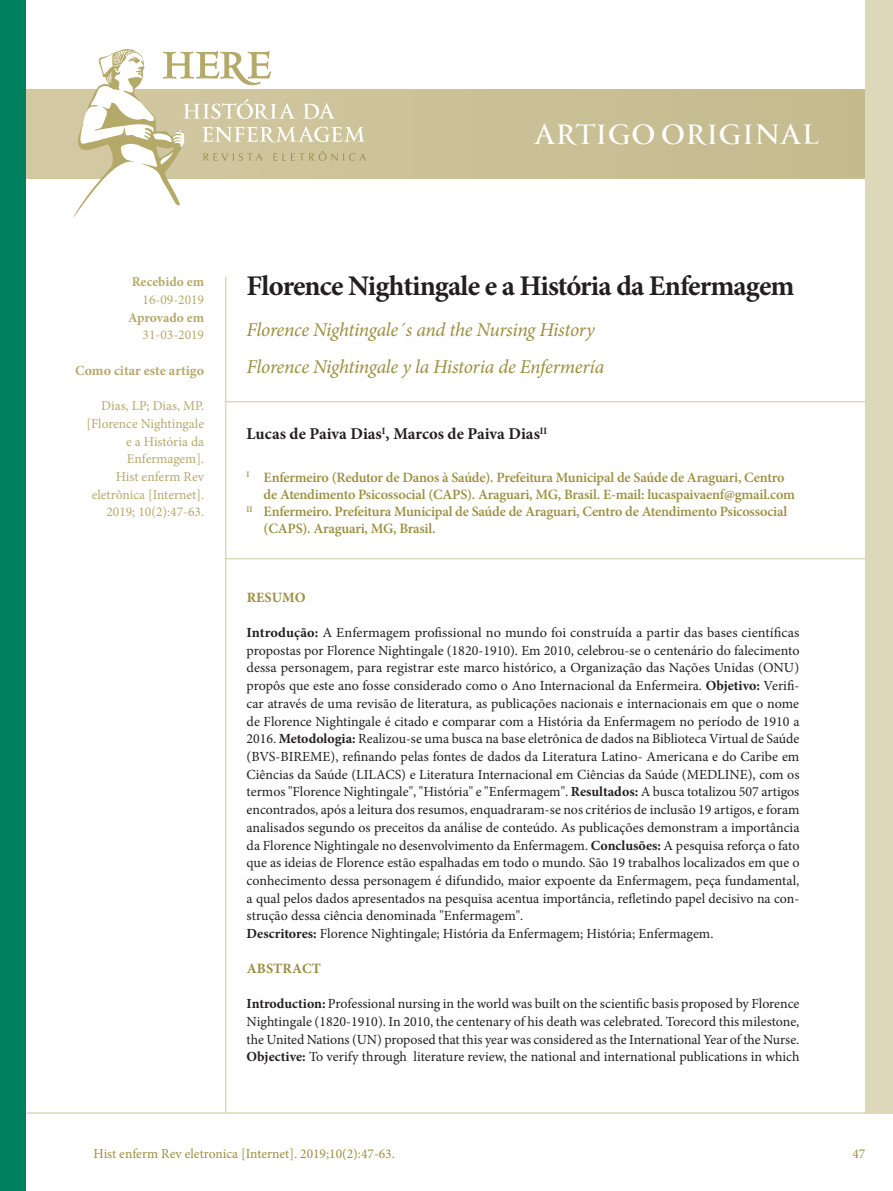
<style>
.page{position:relative;width:893px;height:1191px;background:#fff}
.page>*{position:absolute;margin:0;border:0;box-sizing:border-box;transform-origin:0 0}
.t1{font:700 28.5px "Minion Pro";letter-spacing:-.03em;color:#231f20}
.t2{font:27px "PF Monumenta Pro";letter-spacing:-.005em;color:#fff}
.t3{font:italic 19.5px/36.8px "Minion Pro";letter-spacing:-.02em;color:#9b8f3f}
.t4{font:700 16.5px "Minion Pro";color:#231f20}
.t5{font:600 14.25px "Minion Pro";letter-spacing:-.015em;color:#9b8f3f}
.t6{font:700 14.25px "Minion Pro";letter-spacing:.01em;color:#9b8f3f}
.t7{font:13.95px/17.7px "Minion Pro";color:#231f20}
.t8{font:700 13.95px "Minion Pro";color:#b5a96a}
.t9{font:13.5px/17.7px "Minion Pro";color:#b5a96a;text-align:right}
.t10{font:13.5px "Minion Pro";color:#9b8f3f}
.t11{font:700 13.5px "Minion Pro";letter-spacing:-.005em;color:#b5a96a}
.s1{font-weight:700}
</style>
<div class="page">
<svg style="left:26px;top:89px;width:839px;height:90px;background:#c9bf95"></svg>
<hr style="left:225px;top:276px;width:1px;height:837px;background:#ded8bb">
<div style="left:865px;top:0;width:28px;height:1113px;background:#ded8bb"></div>
<hr style="left:0;top:1112px;width:893px;height:1px;background:#ded8bb">
<div style="left:0;top:0;width:26px;height:1191px;background:#00805f"></div>
<svg style="left:71px;top:49px;width:294px;height:169px"></svg>
<hr style="left:225px;top:401px;width:668px;height:1px;background:#ded8bb">
<hr style="left:225px;top:558px;width:668px;height:1px;background:#ded8bb">
<h2 class="t2" style="left:534px;top:117px;width:287px">ARTIGO ORIGINAL</h2>
<p class="t11" style="left:132px;top:272px;width:74px">Recebido em</p>
<p class="t9" style="left:143px;top:291px;width:63px">16-09-2019</p>
<p class="t11" style="left:128px;top:308px;width:77px">Aprovado em</p>
<p class="t9" style="left:143px;top:326px;width:63px">31-03-2019</p>
<p class="t8" style="left:75px;top:360px;width:131px">Como citar este artigo</p>
<p class="t9" style="left:86px;top:397px;width:119px">Dias, LP; Dias, MP. [Florence Nightingale e a História da<br>Enfermagem].<br>Hist enferm Rev eletrônica [Internet].<br>2019; 10(2):47-63.</p>
<h1 class="t1" style="left:247px;top:266px;width:549px">Florence Nightingale e a História da Enfermagem</h1>
<h3 class="t3" style="left:247px;top:311px;width:359px">Florence Nightingale´s and the Nursing History<br>Florence Nightingale y la Historia de Enfermería</h3>
<p class="t4" style="left:247px;top:422px;width:302px">Lucas de Paiva Dias<sup>I</sup>, Marcos de Paiva Dias<sup>II</sup></p>
<p class="t5" style="left:247px;top:468px;width:539px"><sup>I</sup> Enfermeiro (Redutor de Danos à Saúde). Prefeitura Municipal de Saúde de Araguari, Centro</p>
<p class="t5" style="left:264px;top:485px;width:533px">de Atendimento Psicossocial (CAPS). Araguari, MG, Brasil. E-mail: lucaspaivaenf@gmail.com</p>
<p class="t5" style="left:247px;top:502px;width:542px"><sup>II</sup> Enfermeiro. Prefeitura Municipal de Saúde de Araguari, Centro de Atendimento Psicossocial</p>
<p class="t5" style="left:264px;top:519px;width:173px">(CAPS). Araguari, MG, Brasil.</p>
<p class="t6" style="left:247px;top:587px;width:61px">RESUMO</p>
<p class="t7" style="left:247px;top:624px;width:554px"><span class="s1">Introdução:</span> A Enfermagem profissional no mundo foi construída a partir das bases científicas propostas por Florence Nightingale (1820-1910). Em 2010, celebrou-se o centenário do falecimento dessa personagem, para registrar este marco histórico, a Organização das Nações Unidas (ONU) propôs que este ano fosse considerado como o Ano Internacional da Enfermeira. <span class="s1">Objetivo:</span> Verifi&shy;car através de uma revisão de literatura, as publicações nacionais e internacionais em que o nome de Florence Nightingale é citado e comparar com a História da Enfermagem no período de 1910 a 2016. <span class="s1">Metodologia:</span> Realizou-se uma busca na base eletrônica de dados na Biblioteca Virtual de Saúde (BVS-BIREME), refinando pelas fontes de dados da Literatura Latino- Americana e do Caribe em Ciências da Saúde (LILACS) e Literatura Internacional em Ciências da Saúde (MEDLINE), com os termos "Florence Nightingale", "História" e "Enfermagem". <span class="s1">Resultados:</span> A busca totalizou 507 artigos encontrados, após a leitura dos resumos, enquadraram-se nos critérios de inclusão 19 artigos, e foram analisados segundo os preceitos da análise de conteúdo. As publicações demonstram a importância da Florence Nightingale no desenvolvimento da Enfermagem. <span class="s1">Conclusões:</span> A pesquisa reforça o fato que as ideias de Florence estão espalhadas em todo o mundo. São 19 trabalhos localizados em que o conhecimento dessa personagem é difundido, maior expoente da Enfermagem, peça fundamental, a qual pelos dados apresentados na pesquisa acentua importância, refletindo papel decisivo na con&shy;strução dessa ciência denominada "Enfermagem".<br><span class="s1">Descritores:</span> Florence Nightingale; História da Enfermagem; História; Enfermagem.</p>
<p class="t6" style="left:247px;top:958px;width:76px">ABSTRACT</p>
<p class="t7" style="left:247px;top:995px;width:554px;text-align:justify"><span class="s1">Introduction:</span> Professional nursing in the world was built on the scientific basis proposed by Florence Nightingale (1820-1910). In 2010, the centenary of his death was celebrated. Torecord this milestone, the United Nations (UN) proposed that this year was considered as the International Year of the Nurse.<br><span class="s1">Objective:</span> To verify through literature review, the national and international publications in which</p>
<p class="t10" style="left:94px;top:1144px;width:303px">Hist enferm Rev eletronica [Internet]. 2019;10(2):47-63.</p>
<p class="t10" style="left:852px;top:1144px;width:14px">47</p>
</div>
